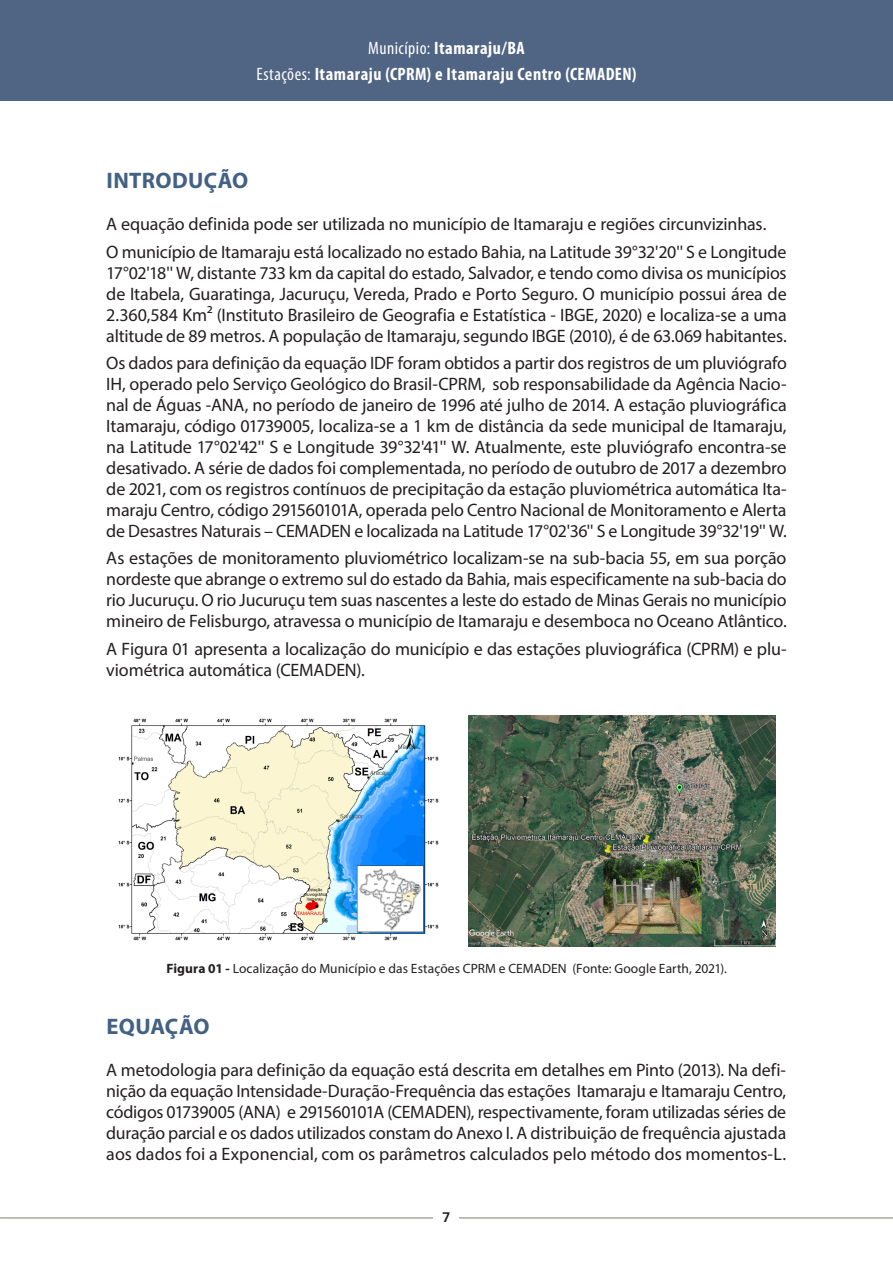
<style>
.page{position:relative;width:893px;height:1263px;background:#fff}
.page>*{position:absolute;margin:0;border:0;box-sizing:border-box;transform-origin:0 0}
.t1{font:700 22.5px "Myriad Pro";letter-spacing:.015em;color:#426183}
.CORPO_TEXTO{font:18px/21px "Myriad Pro";letter-spacing:-.01em;color:#231f20;text-align:justify}
.t2{font:700 condensed 18px "Myriad Pro";letter-spacing:.03em;color:#fff}
.t3{font:13.5px "Myriad Pro";letter-spacing:.005em;color:#231f20}
.t4{font:700 13.5px "Roboto";color:#231f20}
.s1{font-weight:400}
.s2{font-weight:700}
</style>
<div class="page">
<div style="left:0;top:0;width:893px;height:100px;background:#506483"></div>
<hr style="left:0;top:1217px;width:893px;height:1px;background:#7d7c73">
<div style="left:433px;top:1205px;width:26px;height:23px;background:#fff"></div>
<img style="left:118px;top:718px;width:321px;height:223px">
<img style="left:468px;top:716px;width:307px;height:230px">
<p class="t2" style="left:368px;top:37px;width:158px"><span class="s1">Município:</span> Itamaraju/BA</p>
<p class="t2" style="left:256px;top:63px;width:382px"><span class="s1">Estações:</span> Itamaraju (CPRM) e Itamaraju Centro (CEMADEN)</p>
<p class="t1" style="left:107px;top:166px;width:143px">INTRODUÇÃO</p>
<p class="CORPO_TEXTO" style="left:106px;top:213px;width:662px">A equação definida pode ser utilizada no município de Itamaraju e regiões circunvizinhas.</p>
<p class="CORPO_TEXTO" style="left:106px;top:241px;width:682px">O município de Itamaraju está localizado no estado Bahia, na Latitude 39°32'20'' S e Longitude 17°02'18'' W, distante 733 km da capital do estado, Salvador, e tendo como divisa os municípios de Itabela, Guaratinga, Jacuruçu, Vereda, Prado e Porto Seguro. O município possui área de 2.360,584 Km² (Instituto Brasileiro de Geografia e Estatística - IBGE, 2020) e localiza-se a uma altitude de 89 metros. A população de Itamaraju, segundo IBGE (2010), é de 63.069 habitantes.</p>
<p class="CORPO_TEXTO" style="left:106px;top:352px;width:682px">Os dados para definição da equação IDF foram obtidos a partir dos registros de um pluviógrafo IH, operado pelo Serviço Geológico do Brasil-CPRM, sob responsabilidade da Agência Nacio&shy;nal de Águas -ANA, no período de janeiro de 1996 até julho de 2014. A estação pluviográfica Itamaraju, código 01739005, localiza-se a 1 km de distância da sede municipal de Itamaraju, na Latitude 17°02'42'' S e Longitude 39°32'41'' W. Atualmente, este pluviógrafo encontra-se desativado. A série de dados foi complementada, no período de outubro de 2017 a dezembro de 2021, com os registros contínuos de precipitação da estação pluviométrica automática Ita&shy;maraju Centro, código 291560101A, operada pelo Centro Nacional de Monitoramento e Alerta de Desastres Naturais – CEMADEN e localizada na Latitude 17°02'36'' S e Longitude 39°32'19'' W.</p>
<p class="CORPO_TEXTO" style="left:106px;top:548px;width:682px">As estações de monitoramento pluviométrico localizam-se na sub-bacia 55, em sua porção nordeste que abrange o extremo sul do estado da Bahia, mais especificamente na sub-bacia do rio Jucuruçu. O rio Jucuruçu tem suas nascentes a leste do estado de Minas Gerais no município mineiro de Felisburgo, atravessa o município de Itamaraju e desemboca no Oceano Atlântico.</p>
<p class="CORPO_TEXTO" style="left:106px;top:638px;width:682px">A Figura 01 apresenta a localização do município e das estações pluviográfica (CPRM) e plu&shy;viométrica automática (CEMADEN).</p>
<p class="t3" style="left:166px;top:960px;width:562px"><span class="s2">Figura 01 -</span> Localização do Município e das Estações CPRM e CEMADEN (Fonte: Google Earth, 2021).</p>
<p class="t1" style="left:107px;top:1011px;width:105px">EQUAÇÃO</p>
<p class="CORPO_TEXTO" style="left:106px;top:1059px;width:681px">A metodologia para definição da equação está descrita em detalhes em Pinto (2013). Na defi&shy;nição da equação Intensidade-Duração-Frequência das estações Itamaraju e Itamaraju Centro, códigos 01739005 (ANA) e 291560101A (CEMADEN), respectivamente, foram utilizadas séries de duração parcial e os dados utilizados constam do Anexo I. A distribuição de frequência ajustada aos dados foi a Exponencial, com os parâmetros calculados pelo método dos momentos-L.</p>
<p class="t4" style="left:443px;top:1208px;width:9px">7</p>
</div>
